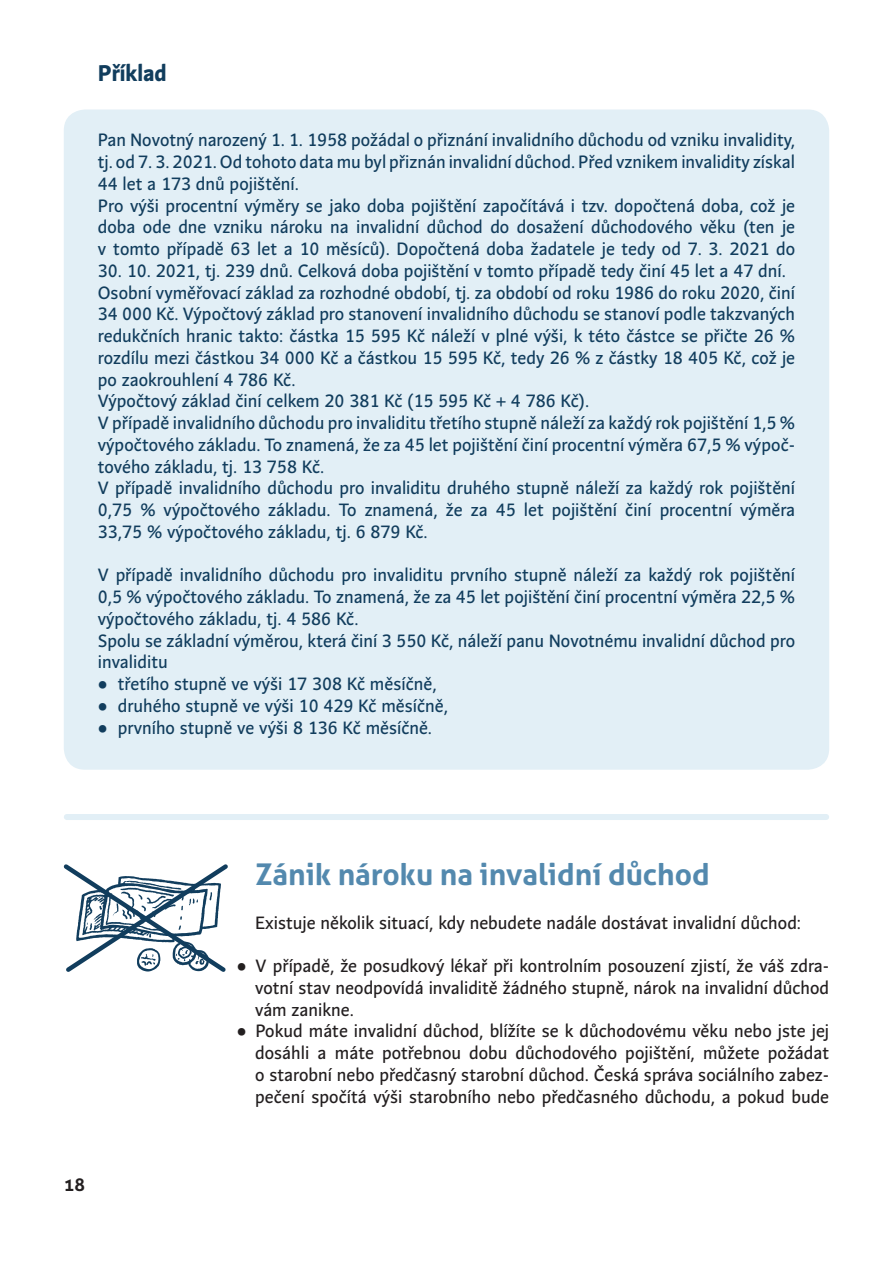
<style>
.page{position:relative;width:893px;height:1263px;background:#fff}
.page>*{position:absolute;margin:0;border:0;box-sizing:border-box;transform-origin:0 0}
.piktogramy{font:700 30px "Aller";color:#5389ae}
.priklad_nadpis{font:700 22.5px "Andulka Sans Text";color:#113d5d}
.priklad{font:17.7px/21.8px "Andulka Sans Text";color:#113d5d;text-align:justify}
.text_odrážky{font:17.7px/21.8px "Andulka Sans Text";color:#231f20;text-align:justify}
.text_piktogramy{font:17.7px "Andulka Sans Text";color:#231f20}
.t1{font:700 17.7px "Aller";color:#231f20}
</style>
<div class="page">
<div style="left:64px;top:109px;width:765px;height:661px;background:#e2eff6;border-radius:21px"></div>
<div style="left:67px;top:814px;width:759px;height:6px;background:#e2eff6"></div>
<svg style="left:63px;top:864px;width:165px;height:108px"></svg>
<p class="priklad_nadpis" style="left:98px;top:59px;width:70px">Příklad</p>
<p class="priklad" style="left:98px;top:129px;width:699px">Pan Novotný narozený 1. 1. 1958 požádal o přiznání invalidního důchodu od vzniku invalidity, tj. od 7. 3. 2021. Od tohoto data mu byl přiznán invalidní důchod. Před vznikem invalidity získal 44 let a 173 dnů pojištění.</p>
<p class="priklad" style="left:98px;top:195px;width:699px">Pro výši procentní výměry se jako doba pojištění započítává i tzv. dopočtená doba, což je doba ode dne vzniku nároku na invalidní důchod do dosažení důchodového věku (ten je v tomto případě 63 let a 10 měsíců). Dopočtená doba žadatele je tedy od 7. 3. 2021 do</p>
<p class="priklad" style="left:98px;top:260px;width:690px">30. 10. 2021, tj. 239 dnů. Celková doba pojištění v tomto případě tedy činí 45 let a 47 dní.</p>
<p class="priklad" style="left:98px;top:282px;width:699px">Osobní vyměřovací základ za rozhodné období, tj. za období od roku 1986 do roku 2020, činí 34 000 Kč. Výpočtový základ pro stanovení invalidního důchodu se stanoví podle takzvaných redukčních hranic takto: částka 15 595 Kč náleží v plné výši, k této částce se přičte 26 % rozdílu mezi částkou 34 000 Kč a částkou 15 595 Kč, tedy 26 % z částky 18 405 Kč, což je po zaokrouhlení 4 786 Kč.</p>
<p class="priklad" style="left:98px;top:390px;width:493px">Výpočtový základ činí celkem 20 381 Kč (15 595 Kč + 4 786 Kč).</p>
<p class="priklad" style="left:98px;top:412px;width:699px">V případě invalidního důchodu pro invaliditu třetího stupně náleží za každý rok pojištění 1,5 % výpočtového základu. To znamená, že za 45 let pojištění činí procentní výměra 67,5 % výpoč&shy;tového základu, tj. 13 758 Kč.</p>
<p class="priklad" style="left:98px;top:477px;width:699px">V případě invalidního důchodu pro invaliditu druhého stupně náleží za každý rok pojištění 0,75 % výpočtového základu. To znamená, že za 45 let pojištění činí procentní výměra 33,75 % výpočtového základu, tj. 6 879 Kč.</p>
<p class="priklad" style="left:98px;top:564px;width:699px">V případě invalidního důchodu pro invaliditu prvního stupně náleží za každý rok pojištění 0,5 % výpočtového základu. To znamená, že za 45 let pojištění činí procentní výměra 22,5 % výpočtového základu, tj. 4 586 Kč.</p>
<p class="priklad" style="left:98px;top:630px;width:699px">Spolu se základní výměrou, která činí 3 550 Kč, náleží panu Novotnému invalidní důchod pro invaliditu</p>
<p class="priklad" style="left:98px;top:673px;width:340px">• třetího stupně ve výši 17 308 Kč měsíčně,</p>
<p class="priklad" style="left:98px;top:695px;width:352px">• druhého stupně ve výši 10 429 Kč měsíčně,</p>
<p class="priklad" style="left:98px;top:717px;width:336px">• prvního stupně ve výši 8 136 Kč měsíčně.</p>
<p class="t1" style="left:64px;top:1174px;width:23px">18</p>
<p class="piktogramy" style="left:255px;top:856px;width:456px">Zánik nároku na invalidní důchod</p>
<p class="text_piktogramy" style="left:255px;top:912px;width:547px">Existuje několik situací, kdy nebudete nadále dostávat invalidní důchod:</p>
<p class="text_odrážky" style="left:255px;top:955px;width:576px;text-indent:-18px">• V případě, že posudkový lékař při kontrolním posouzení zjistí, že váš zdra&shy;votní stav neodpovídá invaliditě žádného stupně, nárok na invalidní důchod vám zanikne.</p>
<p class="text_odrážky" style="left:255px;top:1020px;width:576px;text-indent:-18px">• Pokud máte invalidní důchod, blížíte se k důchodovému věku nebo jste jej dosáhli a máte potřebnou dobu důchodového pojištění, můžete požádat o starobní nebo předčasný starobní důchod. Česká správa sociálního zabez&shy;pečení spočítá výši starobního nebo předčasného důchodu, a pokud bude</p>
</div>
